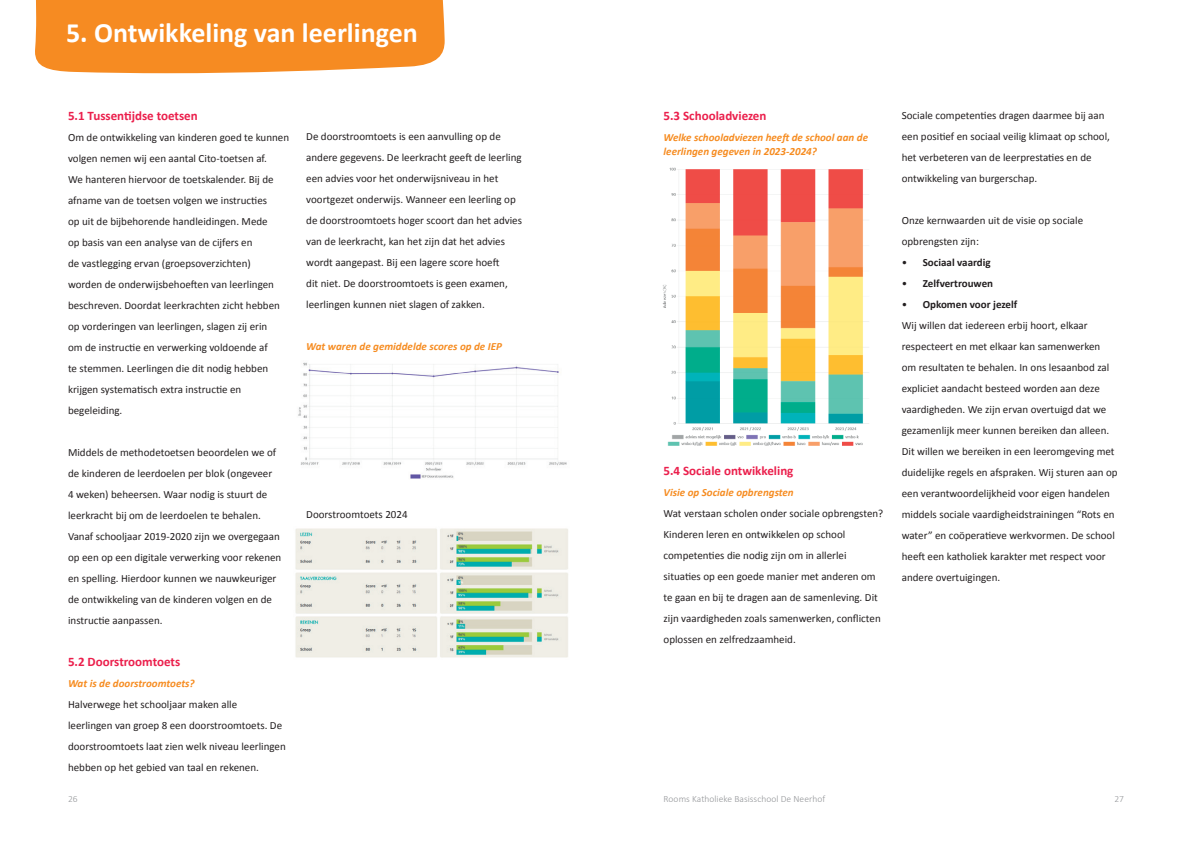
<style>
.page{position:relative;width:1191px;height:842px;background:#fff}
.page>*{position:absolute;margin:0;border:0;box-sizing:border-box;transform-origin:0 0}
.t1{font:700 28px "Calibri";color:#fff}
.t2{font:700 13px "Calibri";color:#eb1f4c}
.t3{font:11px/21px "Calibri";color:#231f20}
.t4{font:italic 700 11px/13.2px "Calibri";color:#f68c21}
.t5{font:700 11px "Calibri";color:#231f20}
.t6{font:300 9.5px "Calibri";letter-spacing:.005em;color:#939598}
.s1{font-weight:400}
.s2{font-weight:700}
</style>
<div class="page">
<div style="left:35px;top:0;width:410px;height:73px;background:#f68b22"></div>
<img style="left:662px;top:167px;width:207px;height:279px">
<img style="left:298px;top:362px;width:269px;height:117px">
<img style="left:295px;top:528px;width:273px;height:130px">
<h1 class="t1" style="left:66px;top:16px;width:353px">5. Ontwikkeling van leerlingen</h1>
<p class="t2" style="left:68px;top:108px;width:131px">5.1 Tussentijdse toetsen</p>
<p class="t3" style="left:68px;top:127px;width:223px">Om de ontwikkeling van kinderen goed te kunnen volgen nemen wij een aantal Cito-toetsen af.<br>We hanteren hiervoor de toetskalender. Bij de afname van de toetsen volgen we instructies<br>op uit de bijbehorende handleidingen. Mede<br>op basis van een analyse van de cijfers en<br>de vastlegging ervan (groepsoverzichten)<br>worden de onderwijsbehoeften van leerlingen beschreven. Doordat leerkrachten zicht hebben op vorderingen van leerlingen, slagen zij erin<br>om de instructie en verwerking voldoende af<br>te stemmen. Leerlingen die dit nodig hebben krijgen systematisch extra instructie en begeleiding.</p>
<p class="t3" style="left:68px;top:442px;width:215px">Middels de methodetoetsen beoordelen we of de kinderen de leerdoelen per blok (ongeveer<br>4 weken) beheersen. Waar nodig is stuurt de leerkracht bij om de leerdoelen te behalen.<br>Vanaf schooljaar 2019-2020 zijn we overgegaan op een op een digitale verwerking voor rekenen en spelling. Hierdoor kunnen we nauwkeuriger de ontwikkeling van de kinderen volgen en de instructie aanpassen.</p>
<p class="t2" style="left:68px;top:654px;width:114px">5.2 Doorstroomtoets</p>
<p class="t4" style="left:68px;top:677px;width:128px">Wat is de doorstroomtoets?</p>
<p class="t3" style="left:68px;top:694px;width:219px">Halverwege het schooljaar maken alle<br>leerlingen van groep 8 een doorstroomtoets. De doorstroomtoets laat zien welk niveau leerlingen hebben op het gebied van taal en rekenen.</p>
<p class="t3" style="left:306px;top:125px;width:217px">De doorstroomtoets is een aanvulling op de andere gegevens. De leerkracht geeft de leerling een advies voor het onderwijsniveau in het voortgezet onderwijs. Wanneer een leerling op de doorstroomtoets hoger scoort dan het advies van de leerkracht, kan het zijn dat het advies wordt aangepast. Bij een lagere score hoeft<br>dit niet. De doorstroomtoets is geen examen, leerlingen kunnen niet slagen of zakken.</p>
<p class="t4" style="left:306px;top:339px;width:197px">Wat waren de gemiddelde scores op de IEP</p>
<p class="t3" style="left:306px;top:503px;width:103px">Doorstroomtoets 2024</p>
<p class="t2" style="left:663px;top:108px;width:104px">5.3 Schooladviezen</p>
<p class="t4" style="left:663px;top:131px;width:206px">Welke schooladviezen heeft de school aan de leerlingen gegeven in 2023-2024?</p>
<p class="t2" style="left:663px;top:463px;width:131px">5.4 Sociale ontwikkeling</p>
<p class="t4" style="left:663px;top:485px;width:132px">Visie op Sociale opbrengsten</p>
<p class="t3" style="left:663px;top:502px;width:221px">Wat verstaan scholen onder sociale opbrengsten?<br>Kinderen leren en ontwikkelen op school competenties die nodig zijn om in allerlei situaties op een goede manier met anderen om te gaan en bij te dragen aan de samenleving. Dit zijn vaardigheden zoals samenwerken, conflicten oplossen en zelfredzaamheid.</p>
<p class="t3" style="left:901px;top:104px;width:210px">Sociale competenties dragen daarmee bij aan een positief en sociaal veilig klimaat op school, het verbeteren van de leerprestaties en de ontwikkeling van burgerschap.</p>
<p class="t3" style="left:901px;top:209px;width:183px">Onze kernwaarden uit de visie op sociale opbrengsten zijn:</p>
<p class="t5" style="left:901px;top:255px;width:90px"><span class="s1">•</span> Sociaal vaardig</p>
<p class="t5" style="left:901px;top:276px;width:93px"><span class="s1">•</span> Zelfvertrouwen</p>
<p class="t3" style="left:901px;top:293px;width:217px">• <span class="s2">Opkomen voor jezelf<br></span>Wij willen dat iedereen erbij hoort, elkaar respecteert en met elkaar kan samenwerken om resultaten te behalen. In ons lesaanbod zal expliciet aandacht besteed worden aan deze vaardigheden. We zijn ervan overtuigd dat we gezamenlijk meer kunnen bereiken dan alleen.<br>Dit willen we bereiken in een leeromgeving met duidelijke regels en afspraken. Wij sturen aan op een verantwoordelijkheid voor eigen handelen middels sociale vaardigheidstrainingen “Rots en water” en coöperatieve werkvormen. De school heeft een katholiek karakter met respect voor andere overtuigingen.</p>
<p class="t6" style="left:68px;top:793px;width:11px">26</p>
<p class="t6" style="left:663px;top:793px;width:163px">Rooms Katholieke Basisschool De Neerhof</p>
<p class="t6" style="left:1114px;top:793px;width:11px">27</p>
</div>
